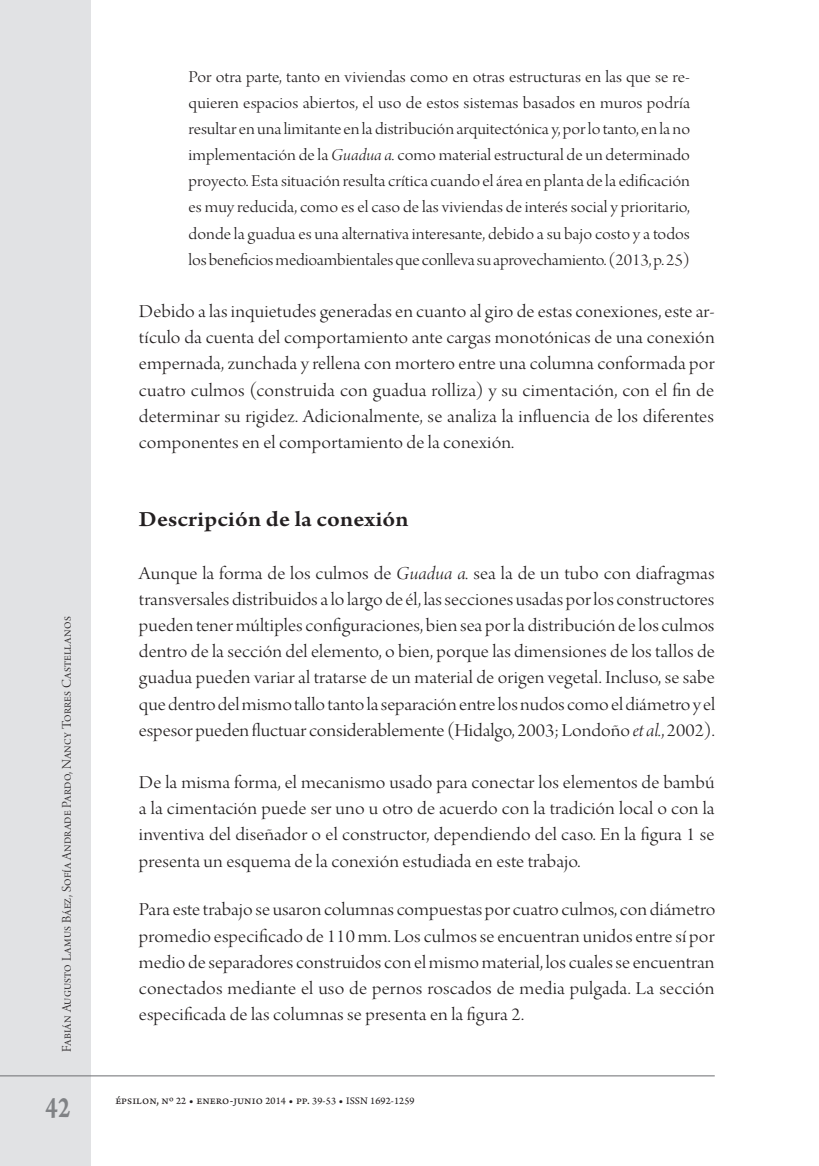
<style>
.page{position:relative;width:819px;height:1166px;background:#fff}
.page>*{position:absolute;margin:0;border:0;box-sizing:border-box;transform-origin:0 0}
.t1{font:31.5px "Arno Pro Smbd Caption";color:#808285;scale:.75 1}
.t2{font:600 22.75px "Arno Pro";letter-spacing:.005em;color:#231f20;scale:1.1 1}
.t3{font:19.25px/26.1px "Arno Pro Light Display";letter-spacing:.01em;color:#231f20;text-align:justify;scale:1.1 1}
.t4{font:17.5px/26.2px "Arno Pro Light Display";letter-spacing:-.005em;color:#231f20;text-align:justify;scale:1.1 1}
.t5{font:14px "Arno Pro Light Display";letter-spacing:.015em;color:#231f20}
.t6{font:12.25px "Arno Pro Sm Text";letter-spacing:.01em;color:#231f20}
.s1{font-family:"Arno Pro Light Italic Display"}
.s2{font-size:10.5px}
</style>
<div class="page">
<div style="left:0;top:0;width:91px;height:1166px;background:#e1e2e4"></div>
<hr style="left:0;top:1075px;width:714px;height:1px;background:#6c6d70">
<p class="t5" style="left:59px;top:1052px;width:437px;rotate:-90deg">Fabián Augusto Lamus Báez, Sofía Andrade Pardo, Nancy Torres Castellanos</p>
<p class="t4" style="left:189px;top:64px;width:457px">Por otra parte, tanto en viviendas como en otras estructuras en las que se re&shy;quieren espacios abiertos, el uso de estos sistemas basados en muros podría resultar en una limitante en la distribución arquitectónica y, por lo tanto, en la no implementación de la <span class="s1">Guadua a.</span> como material estructural de un determinado proyecto. Esta situación resulta crítica cuando el área en planta de la edificación es muy reducida, como es el caso de las viviendas de interés social y prioritario, donde la guadua es una alternativa interesante, debido a su bajo costo y a todos los beneficios medioambientales que conlleva su aprovechamiento. (2013, p. 25)</p>
<p class="t3" style="left:139px;top:300px;width:525px">Debido a las inquietudes generadas en cuanto al giro de estas conexiones, este ar&shy;tículo da cuenta del comportamiento ante cargas monotónicas de una conexión empernada, zunchada y rellena con mortero entre una columna conformada por cuatro culmos (construida con guadua rolliza) y su cimentación, con el fin de determinar su rigidez. Adicionalmente, se analiza la influencia de los diferentes componentes en el comportamiento de la conexión.</p>
<p class="t2" style="left:139px;top:506px;width:246px">Descripción de la conexión</p>
<p class="t3" style="left:139px;top:561px;width:525px">Aunque la forma de los culmos de <span class="s1">Guadua a.</span> sea la de un tubo con diafragmas transversales distribuidos a lo largo de él, las secciones usadas por los constructores pueden tener múltiples configuraciones, bien sea por la distribución de los culmos dentro de la sección del elemento, o bien, porque las dimensiones de los tallos de guadua pueden variar al tratarse de un material de origen vegetal. Incluso, se sabe que dentro del mismo tallo tanto la separación entre los nudos como el diámetro y el espesor pueden fluctuar considerablemente (Hidalgo, 2003; Londoño <span class="s1">et al.</span>, 2002).</p>
<p class="t3" style="left:139px;top:770px;width:525px">De la misma forma, el mecanismo usado para conectar los elementos de bambú a la cimentación puede ser uno u otro de acuerdo con la tradición local o con la inventiva del diseñador o el constructor, dependiendo del caso. En la figura 1 se presenta un esquema de la conexión estudiada en este trabajo.</p>
<p class="t3" style="left:139px;top:898px;width:525px">Para este trabajo se usaron columnas compuestas por cuatro culmos, con diámetro promedio especificado de 110 mm. Los culmos se encuentran unidos entre sí por medio de separadores construidos con el mismo material, los cuales se encuentran conectados mediante el uso de pernos roscados de media pulgada. La sección especificada de las columnas se presenta en la figura 2.</p>
<h1 class="t1" style="left:46px;top:1088px;width:34px">42</h1>
<p class="t6" style="left:115px;top:1093px;width:301px">épsilon, nº <span class="s2">22</span> • enero-junio <span class="s2">2014</span> • pp. <span class="s2">39-53</span> • <span class="s2">ISSN 1692-1259</span></p>
</div>
